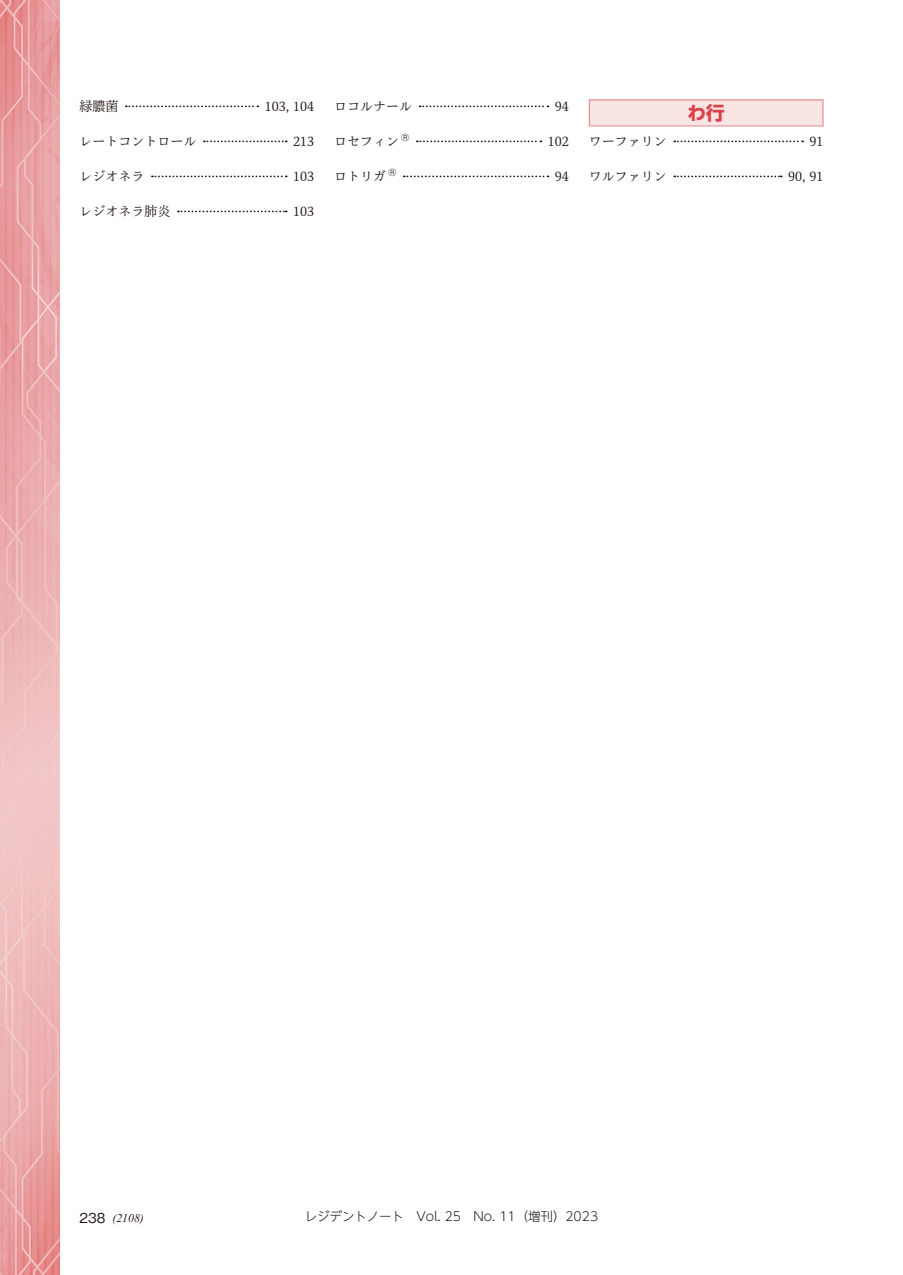
<style>
.page{position:relative;width:903px;height:1275px;background:#fff}
.page>*{position:absolute;margin:0;border:0;box-sizing:border-box;transform-origin:0 0}
.t1{font:18.55px "UD Shin Go NT Pr 6 Bold 90 pv RKSJ H";color:#dc4049}
.t2{font:12.95px "P Bunkyu Min Pr 6 R 90 pv RKSJ H";color:#211613}
.t3{font:12.42px "UD Shin Go NT Pr 6 Light 90 pv RKSJ H";color:#211613}
.t4{font:italic 11.72px "Times New Roman";color:#211613}
.s1{font-family:"Gothic BBB Pr 6 Medium 90 pv RKSJ H";font-style:normal;font-size:13.65px}
</style>
<div class="page">
<svg style="left:126px;top:105px;width:132px;height:2px"></svg>
<svg style="left:204px;top:140px;width:83px;height:2px"></svg>
<svg style="left:152px;top:176px;width:135px;height:1px"></svg>
<svg style="left:178px;top:211px;width:109px;height:1px"></svg>
<svg style="left:420px;top:105px;width:128px;height:2px"></svg>
<svg style="left:417px;top:140px;width:124px;height:2px"></svg>
<svg style="left:404px;top:176px;width:144px;height:1px"></svg>
<div style="left:589px;top:99px;width:234px;height:27px;background:#edb4b7"></div>
<div style="left:590px;top:101px;width:232px;height:24px;background:#f9e5e4"></div>
<svg style="left:674px;top:140px;width:129px;height:2px"></svg>
<svg style="left:674px;top:176px;width:108px;height:1px"></svg>
<img style="left:0;top:0;width:60px;height:1275px">
<p class="t2" style="left:79px;top:101px;width:41px">緑膿菌</p>
<p class="t2" style="left:265px;top:101px;width:51px">103, 104</p>
<p class="t2" style="left:79px;top:136px;width:119px">レートコントロール</p>
<p class="t2" style="left:293px;top:136px;width:23px">213</p>
<p class="t2" style="left:79px;top:171px;width:67px">レジオネラ</p>
<p class="t2" style="left:293px;top:171px;width:23px">103</p>
<p class="t2" style="left:79px;top:206px;width:93px">レジオネラ肺炎</p>
<p class="t2" style="left:293px;top:206px;width:23px">103</p>
<p class="t2" style="left:334px;top:101px;width:80px">ロコルナール</p>
<p class="t2" style="left:555px;top:101px;width:16px">94</p>
<p class="t2" style="left:334px;top:136px;width:77px">ロセフィン<sup>®</sup></p>
<p class="t2" style="left:548px;top:136px;width:23px">102</p>
<p class="t2" style="left:334px;top:171px;width:64px">ロトリガ<sup>®</sup></p>
<p class="t2" style="left:555px;top:171px;width:16px">94</p>
<h1 class="t1" style="left:687px;top:106px;width:39px">わ行</h1>
<p class="t2" style="left:589px;top:136px;width:80px">ワーファリン</p>
<p class="t2" style="left:809px;top:136px;width:16px">91</p>
<p class="t2" style="left:589px;top:171px;width:80px">ワルファリン</p>
<p class="t2" style="left:788px;top:171px;width:37px">90, 91</p>
<p class="t4" style="left:80px;top:1210px;width:66px"><span class="s1">238</span> (2108)</p>
<p class="t3" style="left:305px;top:1212px;width:295px">レジデントノート　Vol. 25　No. 11（増刊）2023</p>
</div>
